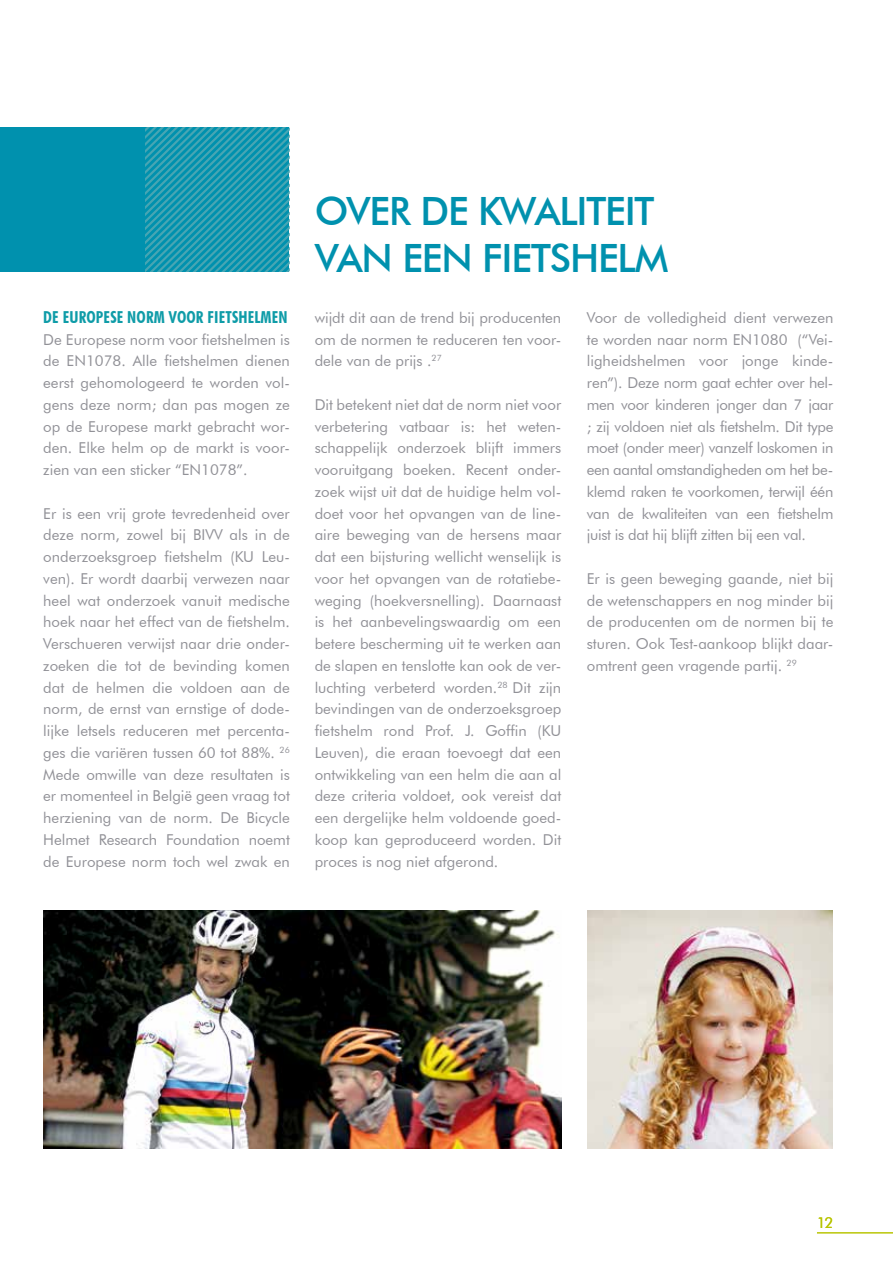
<style>
.page{position:relative;width:893px;height:1263px;background:#fff}
.page>*{position:absolute;margin:0;border:0;box-sizing:border-box;transform-origin:0 0}
.t1{font:500 39px/46.8px "Futura BT";letter-spacing:-.045em;color:#0091ae}
.t2{font:700 condensed 16.5px "Futura BT";letter-spacing:.01em;color:#0f9ca8}
.t3{font:15px/21.8px "Futura BT";color:#919197;text-align:justify}
.t4{font:15px "Futura BT";color:#b8c400}
</style>
<div class="page">
<div style="left:0;top:127px;width:289px;height:144px;background:#0091ae"></div>
<svg style="left:145px;top:127px;width:144px;height:144px"></svg>
<img style="left:43px;top:911px;width:518px;height:238px">
<img style="left:588px;top:911px;width:245px;height:238px">
<hr style="left:817px;top:1232px;width:76px;height:1px;background:#b8c400">
<p class="t2" style="left:43px;top:307px;width:246px">DE EUROPESE NORM VOOR FIETSHELMEN</p>
<p class="t3" style="left:43px;top:328px;width:248px">De Europese norm voor fietshelmen is de EN1078. Alle fietshelmen dienen eerst gehomologeerd te worden vol&shy;gens deze norm; dan pas mogen ze op de Europese markt gebracht wor&shy;den. Elke helm op de markt is voor&shy;zien van een sticker “EN1078”.</p>
<p class="t3" style="left:43px;top:502px;width:248px">Er is een vrij grote tevredenheid over deze norm, zowel bij BIVV als in de onderzoeksgroep fietshelm (KU Leu&shy;ven). Er wordt daarbij verwezen naar heel wat onderzoek vanuit medische hoek naar het effect van de fietshelm.<br>Verschueren verwijst naar drie onder&shy;zoeken die tot de bevinding komen dat de helmen die voldoen aan de norm, de ernst van ernstige of dode&shy;lijke letsels reduceren met percenta&shy;ges die variëren tussen 60 tot 88%. <sup>26<br></sup>Mede omwille van deze resultaten is er momenteel in België geen vraag tot herziening van de norm. De Bicycle Helmet Research Foundation noemt de Europese norm toch wel zwak en</p>
<h1 class="t1" style="left:315px;top:188px;width:239px">OVER DE KWALITEIT<br>VAN EE N FIETSHELM</h1>
<p class="t3" style="left:587px;top:306px;width:248px">Voor de volledigheid dient verwezen te worden naar norm EN1080 (“Vei&shy;ligheidshelmen voor jonge kinde&shy;ren”). Deze norm gaat echter over hel&shy;men voor kinderen jonger dan 7 jaar ; zij voldoen niet als fietshelm. Dit type moet (onder meer) vanzelf loskomen in een aantal omstandigheden om het be&shy;klemd raken te voorkomen, terwijl één van de kwaliteiten van een fietshelm juist is dat hij blijft zitten bij een val.</p>
<p class="t3" style="left:587px;top:567px;width:248px">Er is geen beweging gaande, niet bij de wetenschappers en nog minder bij de producenten om de normen bij te sturen. Ook Test-aankoop blijkt daar&shy;omtrent geen vragende partij. <sup>29</sup></p>
<p class="t3" style="left:315px;top:306px;width:248px">wijdt dit aan de trend bij producenten om de normen te reduceren ten voor&shy;dele van de prijs .<sup>27</sup></p>
<p class="t3" style="left:315px;top:393px;width:248px">Dit betekent niet dat de norm niet voor verbetering vatbaar is: het weten&shy;schappelijk onderzoek blijft immers vooruitgang boeken. Recent onder&shy;zoek wijst uit dat de huidige helm vol&shy;doet voor het opvangen van de line&shy;aire beweging van de hersens maar dat een bijsturing wellicht wenselijk is voor het opvangen van de rotatiebe&shy;weging (hoekversnelling). Daarnaast is het aanbevelingswaardig om een betere bescherming uit te werken aan de slapen en tenslotte kan ook de ver&shy;luchting verbeterd worden.<sup>28</sup> Dit zijn bevindingen van de onderzoeksgroep fietshelm rond Prof. J. Goffin (KU Leuven), die eraan toevoegt dat een ontwikkeling van een helm die aan al deze criteria voldoet, ook vereist dat een dergelijke helm voldoende goed&shy;koop kan geproduceerd worden. Dit proces is nog niet afgerond.</p>
<p class="t4" style="left:817px;top:1214px;width:18px">12</p>
</div>
